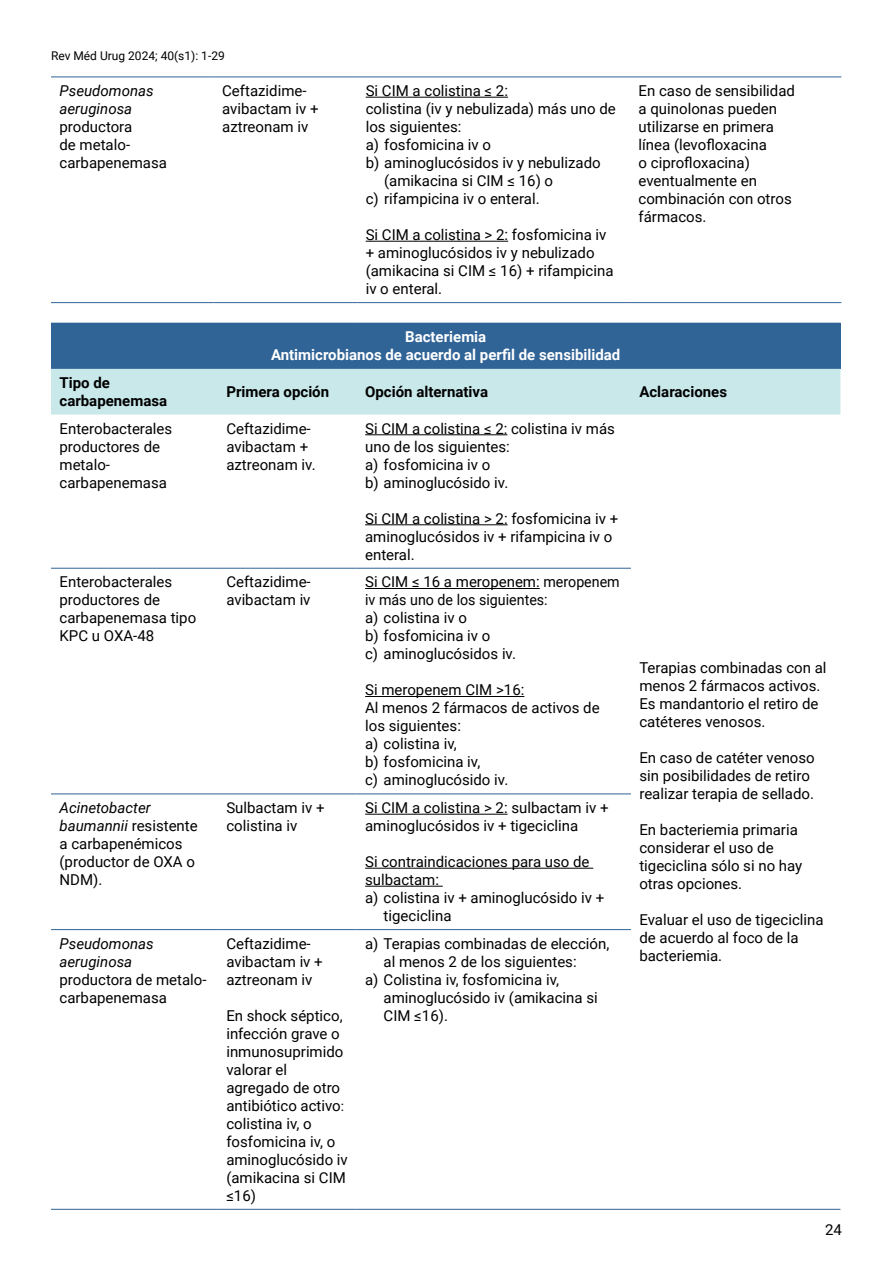
<style>
.page{position:relative;width:893px;height:1263px;background:#fff}
.page>*{position:absolute;margin:0;border:0;box-sizing:border-box;transform-origin:0 0}
.t1{font:15px/18px "Roboto";color:#000}
.t2{font:700 15px/18px "Roboto";color:#000}
.t3{font:700 15px/18px "Roboto";color:#fff;text-align:center}
.t4{font:italic 15px/18px "Roboto";color:#000}
.t5{font:12px "Roboto";color:#000}
.s1{font-style:italic}
.s2{font-size:13.5px}
</style>
<div class="page">
<hr style="left:51px;top:77px;width:163px;height:1px;background:#306396">
<hr style="left:214px;top:77px;width:143px;height:1px;background:#306396">
<hr style="left:357px;top:77px;width:273px;height:1px;background:#306396">
<hr style="left:630px;top:77px;width:211px;height:1px;background:#306396">
<hr style="left:357px;top:302px;width:273px;height:1px;background:#306396">
<hr style="left:630px;top:302px;width:211px;height:1px;background:#306396">
<hr style="left:51px;top:302px;width:163px;height:1px;background:#306396">
<hr style="left:214px;top:302px;width:143px;height:1px;background:#306396">
<hr style="left:366px;top:97px;width:142px;height:1px;background:#000">
<hr style="left:366px;top:241px;width:142px;height:1px;background:#000">
<div style="left:51px;top:323px;width:789px;height:46px;background:#306396"></div>
<div style="left:51px;top:369px;width:789px;height:45px;background:#c8e8ea"></div>
<hr style="left:631px;top:1209px;width:209px;height:1px;background:#306396">
<hr style="left:51px;top:568px;width:167px;height:1px;background:#306396">
<hr style="left:218px;top:568px;width:139px;height:1px;background:#306396">
<hr style="left:357px;top:568px;width:274px;height:1px;background:#306396">
<hr style="left:51px;top:793px;width:167px;height:1px;background:#306396">
<hr style="left:218px;top:793px;width:139px;height:1px;background:#306396">
<hr style="left:357px;top:793px;width:274px;height:1px;background:#306396">
<hr style="left:51px;top:929px;width:167px;height:1px;background:#306396">
<hr style="left:218px;top:929px;width:139px;height:1px;background:#306396">
<hr style="left:357px;top:929px;width:274px;height:1px;background:#306396">
<hr style="left:51px;top:1209px;width:167px;height:1px;background:#306396">
<hr style="left:218px;top:1209px;width:139px;height:1px;background:#306396">
<hr style="left:357px;top:1209px;width:274px;height:1px;background:#306396">
<hr style="left:365px;top:434px;width:142px;height:1px;background:#000">
<hr style="left:365px;top:524px;width:143px;height:1px;background:#000">
<hr style="left:365px;top:588px;width:175px;height:1px;background:#000">
<hr style="left:365px;top:696px;width:159px;height:1px;background:#000">
<hr style="left:365px;top:814px;width:143px;height:1px;background:#000">
<hr style="left:365px;top:868px;width:228px;height:1px;background:#000">
<hr style="left:365px;top:886px;width:78px;height:1px;background:#000">
<p class="t5" style="left:51px;top:47px;width:175px">Rev Méd Urug 2024; 40(s1): 1-29</p>
<p class="t4" style="left:60px;top:81px;width:96px">Pseudomonas aeruginosa</p>
<p class="t1" style="left:60px;top:117px;width:109px">productora<br>de metalo&shy;carbapenemasa</p>
<p class="t1" style="left:222px;top:81px;width:98px">Ceftazidime&shy;avibactam iv + aztreonam iv</p>
<p class="t1" style="left:366px;top:81px;width:144px">Si CIM a colistina ≤ 2:</p>
<p class="t1" style="left:366px;top:99px;width:252px">colistina (iv y nebulizada) más uno de</p>
<p class="t1" style="left:366px;top:117px;width:97px">los siguientes:</p>
<p class="t1" style="left:366px;top:135px;width:127px">a) fosfomicina iv o</p>
<p class="t1" style="left:366px;top:153px;width:237px">b) aminoglucósidos iv y nebulizado</p>
<p class="t1" style="left:384px;top:171px;width:170px">(amikacina si CIM ≤ 16) o</p>
<p class="t1" style="left:366px;top:189px;width:175px">c) rifampicina iv o enteral.</p>
<p class="t1" style="left:366px;top:225px;width:249px">Si CIM a colistina &gt; 2: fosfomicina iv + aminoglucósidos iv y nebulizado (amikacina si CIM ≤ 16) + rifampicina iv o enteral.</p>
<p class="t3" style="left:271px;top:327px;width:351px">Bacteriemia<br>Antimicrobianos de acuerdo al perfil de sensibilidad</p>
<p class="t1" style="left:639px;top:81px;width:158px">En caso de sensibilidad a quinolonas pueden utilizarse en primera línea (levofloxacina<br>o ciprofloxacina) eventualmente en combinación con otros fármacos.</p>
<p class="t2" style="left:60px;top:373px;width:109px">Tipo de carbapenemasa</p>
<p class="t2" style="left:226px;top:382px;width:104px">Primera opción</p>
<p class="t2" style="left:365px;top:382px;width:124px">Opción alternativa</p>
<p class="t2" style="left:639px;top:382px;width:89px">Aclaraciones</p>
<p class="t1" style="left:60px;top:419px;width:114px">Enterobacterales productores de metalo&shy;carbapenemasa</p>
<p class="t1" style="left:226px;top:419px;width:91px">Ceftazidime&shy;avibactam + aztreonam iv.</p>
<p class="t1" style="left:365px;top:419px;width:251px">Si CIM a colistina ≤ 2: colistina iv más uno de los siguientes:<br>a) fosfomicina iv o<br>b) aminoglucósido iv.</p>
<p class="t1" style="left:365px;top:509px;width:255px">Si CIM a colistina &gt; 2: fosfomicina iv + aminoglucósidos iv + rifampicina iv o enteral.</p>
<p class="t1" style="left:60px;top:572px;width:138px">Enterobacterales productores de carbapenemasa tipo<br>KPC u OXA-48</p>
<p class="t1" style="left:226px;top:572px;width:86px">Ceftazidime&shy;avibactam iv</p>
<p class="t1" style="left:365px;top:572px;width:256px">Si CIM ≤ 16 a meropenem: meropenem iv más uno de los siguientes:<br>a) colistina iv o<br>b) fosfomicina iv o<br>c) aminoglucósidos iv.</p>
<p class="t1" style="left:365px;top:680px;width:236px">Si meropenem CIM &gt;16:<br>Al menos 2 fármacos de activos de los siguientes:<br>a) colistina iv,<br>b) fosfomicina iv,<br>c) aminoglucósido iv.</p>
<p class="t1" style="left:60px;top:798px;width:140px"><span class="s1">Acinetobacter baumannii</span> resistente a carbapenémicos (productor de OXA o<br>NDM).</p>
<p class="t1" style="left:226px;top:798px;width:100px">Sulbactam iv + colistina iv</p>
<p class="t1" style="left:365px;top:798px;width:245px">Si CIM a colistina &gt; 2: sulbactam iv + aminoglucósidos iv + tigeciclina</p>
<p class="t1" style="left:365px;top:852px;width:226px">Si contraindicaciones para uso de</p>
<p class="t1" style="left:365px;top:870px;width:75px">sulbactam:</p>
<p class="t1" style="left:365px;top:888px;width:241px">a) colistina iv + aminoglucósido iv +</p>
<p class="t1" style="left:384px;top:906px;width:69px">tigeciclina</p>
<p class="t4" style="left:60px;top:934px;width:96px">Pseudomonas aeruginosa</p>
<p class="t1" style="left:60px;top:970px;width:149px">productora de metalo&shy;carbapenemasa</p>
<p class="t1" style="left:226px;top:934px;width:98px">Ceftazidime&shy;avibactam iv + aztreonam iv</p>
<p class="t1" style="left:226px;top:1006px;width:123px">En shock séptico, infección grave o inmunosuprimido valorar el agregado de otro antibiótico activo<span class="s2">: </span>colistina iv, o fosfomicina iv, o aminoglucósido iv (amikacina si CIM ≤16)</p>
<p class="t1" style="left:365px;top:934px;width:246px">a) Terapias combinadas de elección,</p>
<p class="t1" style="left:384px;top:952px;width:195px">al menos 2 de los siguientes:</p>
<p class="t1" style="left:365px;top:970px;width:196px">a) Colistina iv, fosfomicina iv,</p>
<p class="t1" style="left:384px;top:988px;width:216px">aminoglucósido iv (amikacina si</p>
<p class="t1" style="left:384px;top:1006px;width:66px">CIM ≤16).</p>
<p class="t1" style="left:639px;top:658px;width:189px">Terapias combinadas con al menos 2 fármacos activos.<br>Es mandantorio el retiro de catéteres venosos.</p>
<p class="t1" style="left:639px;top:748px;width:177px">En caso de catéter venoso sin posibilidades de retiro realizar terapia de sellado.</p>
<p class="t1" style="left:639px;top:820px;width:164px">En bacteriemia primaria considerar el uso de tigeciclina sólo si no hay otras opciones.</p>
<p class="t1" style="left:639px;top:910px;width:186px">Evaluar el uso de tigeciclina de acuerdo al foco de la bacteriemia.</p>
<p class="t1" style="left:825px;top:1220px;width:18px">24</p>
</div>
